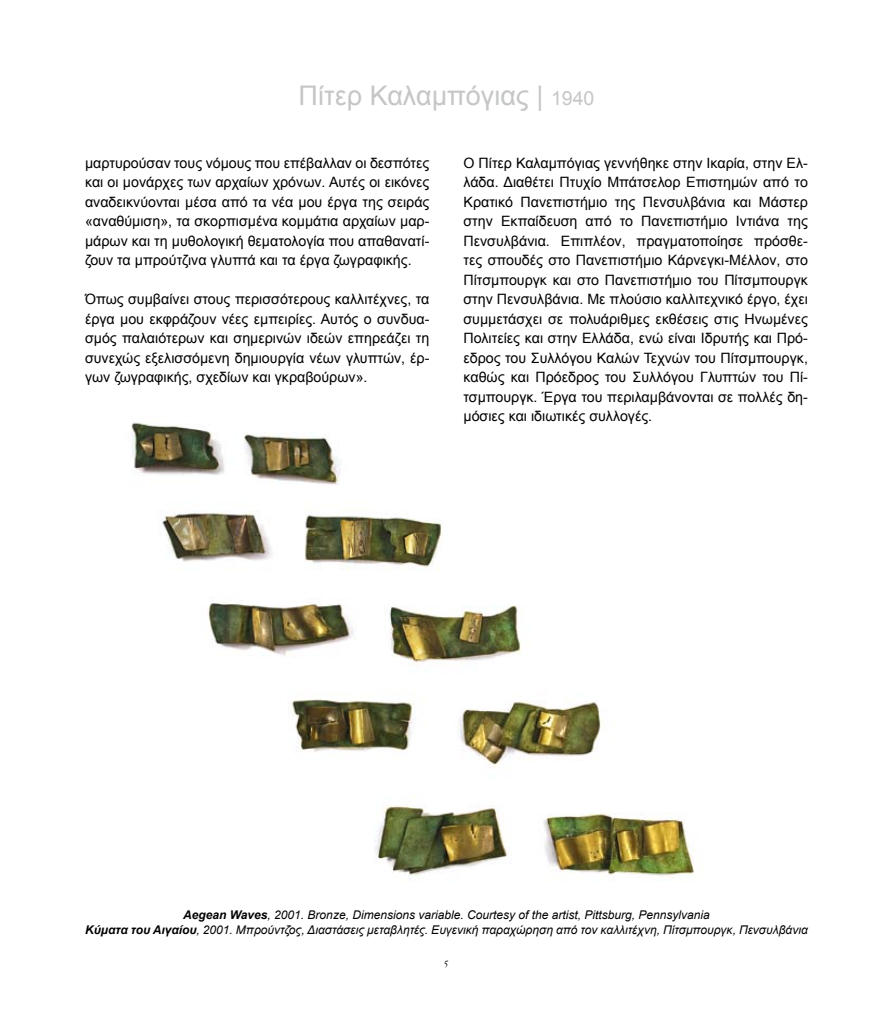
<style>
.page{position:relative;width:893px;height:1021px;background:#fff}
.page>*{position:absolute;margin:0;border:0;box-sizing:border-box;transform-origin:0 0}
.t1{font:27px "Arial";color:#c5c6c6}
.t2{font:14.25px/19.5px "Arial";color:#000;text-align:justify}
.t3{font:italic 12px/15px "Arial";color:#000;text-align:center}
.t4{font:12px "Augereau Roman SC";color:#000}
.s1{font-size:19.5px}
.s2{font-weight:700}
</style>
<div class="page">
<img style="left:131px;top:422px;width:564px;height:454px">
<h1 class="t1" style="left:299px;top:78px;width:297px">Πίτερ Καλαμπόγιας | <span class="s1">1940</span></h1>
<p class="t2" style="left:85px;top:153px;width:346px">μαρτυρούσαν τους νόμους που επέβαλλαν οι δεσπότες και οι μονάρχες των αρχαίων χρόνων. Αυτές οι εικόνες αναδεικνύονται μέσα από τα νέα μου έργα της σειράς «αναθύμιση», τα σκορπισμένα κομμάτια αρχαίων μαρ&shy;μάρων και τη μυθολογική θεματολογία που απαθανατί&shy;ζουν τα μπρούτζινα γλυπτά και τα έργα ζωγραφικής.</p>
<p class="t2" style="left:85px;top:290px;width:346px">Όπως συμβαίνει στους περισσότερους καλλιτέχνες, τα έργα μου εκφράζουν νέες εμπειρίες. Αυτός ο συνδυα&shy;σμός παλαιότερων και σημερινών ιδεών επηρεάζει τη συνεχώς εξελισσόμενη δημιουργία νέων γλυπτών, έρ&shy;γων ζωγραφικής, σχεδίων και γκραβούρων».</p>
<p class="t2" style="left:463px;top:153px;width:346px">Ο Πίτερ Καλαμπόγιας γεννήθηκε στην Ικαρία, στην Ελ&shy;λάδα. Διαθέτει Πτυχίο Μπάτσελορ Επιστημών από το Κρατικό Πανεπιστήμιο της Πενσυλβάνια και Μάστερ στην Εκπαίδευση από το Πανεπιστήμιο Ιντιάνα της Πενσυλβάνια. Επιπλέον, πραγματοποίησε πρόσθε&shy;τες σπουδές στο Πανεπιστήμιο Κάρνεγκι-Μέλλον, στο Πίτσμπουργκ και στο Πανεπιστήμιο του Πίτσμπουργκ στην Πενσυλβάνια. Με πλούσιο καλλιτεχνικό έργο, έχει συμμετάσχει σε πολυάριθμες εκθέσεις στις Ηνωμένες Πολιτείες και στην Ελλάδα, ενώ είναι Ιδρυτής και Πρό&shy;εδρος του Συλλόγου Καλών Τεχνών του Πίτσμπουργκ, καθώς και Πρόεδρος του Συλλόγου Γλυπτών του Πί&shy;τσμπουργκ. Έργα του περιλαμβάνονται σε πολλές δη&shy;μόσιες και ιδιωτικές συλλογές.</p>
<p class="t3" style="left:85px;top:907px;width:724px"><span class="s2">Aegean Waves</span>, 2001. Bronze, Dimensions variable. Courtesy of the artist, Pittsburg, Pennsylvania<br><span class="s2">Κύματα του Αιγαίου</span>, 2001. Μπρούντζος, Διαστάσεις μεταβλητές. Ευγενική παραχώρηση από τον καλλιτέχνη, Πίτσμπουργκ, Πενσυλβάνια</p>
<p class="t4" style="left:444px;top:954px;width:6px">5</p>
</div>
